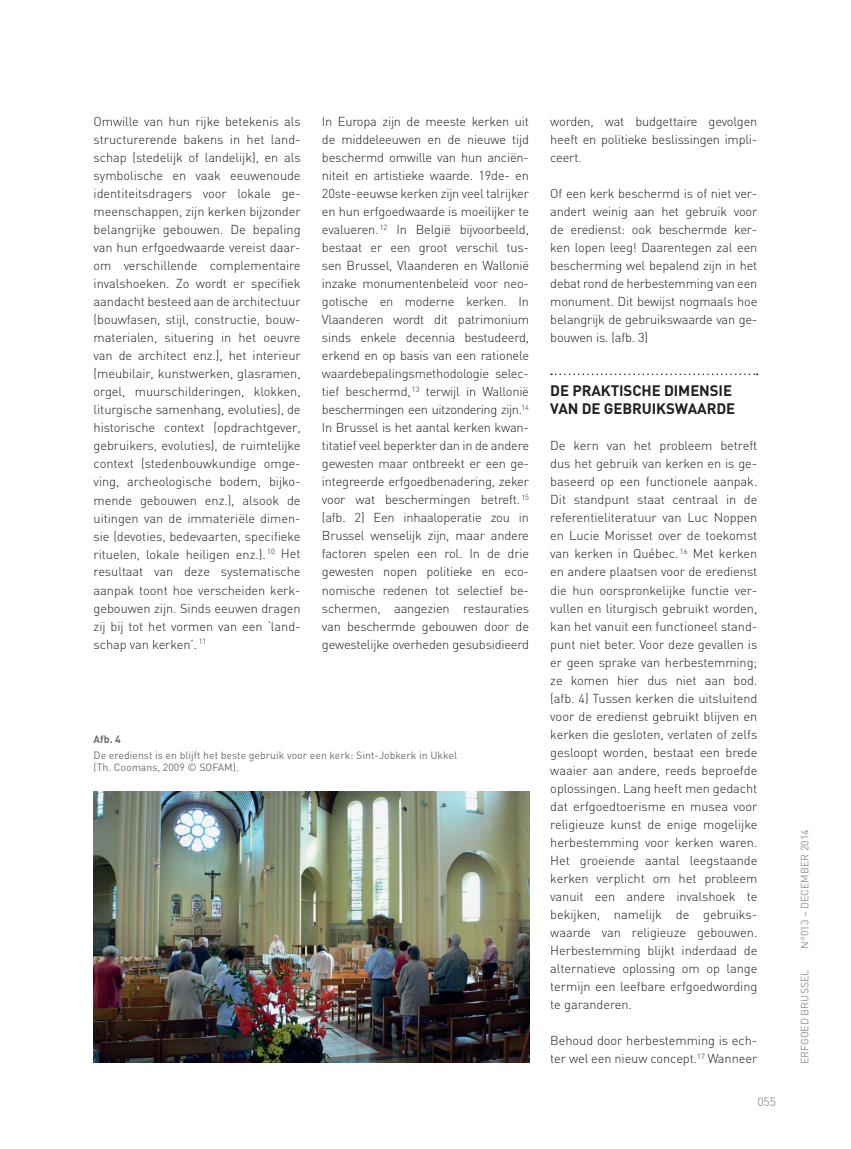
<style>
.page{position:relative;width:851px;height:1149px;background:#fff}
.page>*{position:absolute;margin:0;border:0;box-sizing:border-box;transform-origin:0 0}
.t1{font:700 15px/18px "DIN";letter-spacing:-.01em;color:#231f20}
.t2{font:300 12.9px/18px "DIN";letter-spacing:-.005em;color:#231f20;text-align:justify}
.t3{font:12px "DIN";color:#939598}
.t4{font:10.5px/12px "DIN";color:#6c6d70}
.t5{font:10.5px "DIN";color:#939598}
.t6{font:700 10.5px "DIN";color:#6c6d70}
</style>
<div class="page">
<img style="left:94px;top:791px;width:435px;height:271px">
<svg style="left:551px;top:373px;width:206px;height:2px"></svg>
<p class="t2" style="left:94px;top:112px;width:208px">O mwille van hun rijke betekenis als structurerende bakens in het land&shy;schap (stedelijk of landelijk), en als symbolische en vaak eeuwenoude identiteitsdragers voor lokale ge&shy;meenschappen, zijn kerken bijzonder belangrijke gebouwen. De bepaling van hun erfgoedwaarde vereist daar&shy;om verschillende complementaire invalshoeken. Zo wordt er specifiek aandacht besteed aan de architectuur (bouwfasen, stijl, constructie, bouw&shy;materialen, situering in het oeuvre van de architect enz.), het interieur (meubilair, kunstwerken, glasramen, orgel, muurschilderingen, klokken, liturgische samenhang, evoluties), de historische context (opdrachtgever, gebruikers, evoluties), de ruimtelijke context (stedenbouwkundige omge&shy;ving, archeologische bodem, bijko&shy;mende gebouwen enz.), alsook de uitingen van de immateriële dimen&shy;sie (devoties, bedevaarten, specifieke rituelen, lokale heiligen enz.). <sup>10</sup> Het resultaat van deze systematische aanpak toont hoe verscheiden kerk&shy;gebouwen zijn. Sinds eeuwen dragen zij bij tot het vormen van een ‘land&shy;schap van kerken’. <sup>11</sup></p>
<p class="t2" style="left:322px;top:112px;width:208px">In Europa zijn de meeste kerken uit de middeleeuwen en de nieuwe tijd beschermd omwille van hun anciën&shy;niteit en artistieke waarde. 19de- en 20ste-eeuwse kerken zijn veel talrijker en hun erfgoedwaarde is moeilijker te evalueren. <sup>12</sup> In België bijvoorbeeld, bestaat er een groot verschil tus&shy;sen Brussel, Vlaanderen en Wallonië inzake monumentenbeleid voor neo&shy;gotische en moderne kerken. In Vlaanderen wordt dit patrimonium sinds enkele decennia bestudeerd, erkend en op basis van een rationele waardebepalingsmethodologie selec&shy;tief beschermd, <sup>13</sup> terwijl in Wallonië beschermingen een uitzondering zijn.<sup>14<br></sup>In B russel is het aantal kerken kwan&shy;titatief veel beperkter dan in de andere gewesten maar ontbreekt er een ge&shy;ïntegreerde erfgoedbenadering, zeker voor wat beschermingen betreft. <sup>15 </sup>(afb. 2) Een inhaaloperatie zou in B russel wenselijk zijn, maar andere factoren spelen een rol. In de drie gewesten nopen politieke en eco&shy;nomische redenen tot selectief be&shy;schermen, aangezien restauraties van beschermde gebouwen door de gewestelijke overheden gesubsidieerd</p>
<p class="t2" style="left:550px;top:112px;width:208px">worden, wat budgettaire gevolgen heeft en politieke beslissingen impli&shy;ceert.</p>
<p class="t2" style="left:550px;top:184px;width:208px">Of een kerk beschermd is of niet ver&shy;andert weinig aan het gebruik voor de eredienst: ook beschermde ker&shy;ken lopen leeg! Daarentegen zal een bescherming wel bepalend zijn in het debat rond de herbestemming van een monument. Dit bewijst nogmaals hoe belangrijk de gebruikswaarde van ge&shy;bouwen is. (afb. 3)</p>
<p class="t1" style="left:550px;top:381px;width:186px">DE PRAKTISCHE DIMENSIE<br>VAN DE GEBRUIKSWAARDE</p>
<p class="t2" style="left:550px;top:436px;width:208px">De kern van het probleem betreft dus het gebruik van kerken en is ge&shy;baseerd op een functionele aanpak.<br>Dit standpunt staat centraal in de referentieliteratuur van Luc N oppen en Lucie M orisset over de toekomst van kerken in Québec. <sup>16</sup> Met kerken en andere plaatsen voor de eredienst die hun oorspronkelijke functie ver&shy;vullen en liturgisch gebruikt worden, kan het vanuit een functioneel stand&shy;punt niet beter. Voor deze gevallen is er geen sprake van herbestemming; ze komen hier dus niet aan bod. (afb. 4) Tussen kerken die uitsluitend voor de eredienst gebruikt blijven en kerken die gesloten, verlaten of zelfs gesloopt worden, bestaat een brede waaier aan andere, reeds beproefde oplossingen. Lang heeft men gedacht dat erfgoedtoerisme en musea voor religieuze kunst de enige mogelijke herbestemming voor kerken waren.<br>Het groeiende aantal leegstaande kerken verplicht om het probleem vanuit een andere invalshoek te bekijken, namelijk de gebruiks&shy;waarde van religieuze gebouwen.<br>Herbestemming blijkt inderdaad de alternatieve oplossing om op lange termijn een leefbare erfgoedwording te garanderen.</p>
<p class="t2" style="left:550px;top:1030px;width:208px">Behoud door herbestemming is ech&shy;ter wel een nieuw concept.<sup>17</sup> Wanneer</p>
<p class="t6" style="left:94px;top:732px;width:29px">AFB. 4</p>
<p class="t4" style="left:94px;top:749px;width:365px">De eredienst is en blijft het beste gebruik voor een kerk: Sint-Jobkerk in U kkel (Th. Coomans, 2009 © SOFAM).</p>
<p class="t3" style="left:757px;top:1094px;width:20px">055</p>
<p class="t5" style="left:798px;top:948px;width:121px;rotate:-90deg">N°013 – december 2014</p>
<p class="t5" style="left:798px;top:1063px;width:96px;rotate:-90deg">Erfgoed Brussel</p>
</div>
